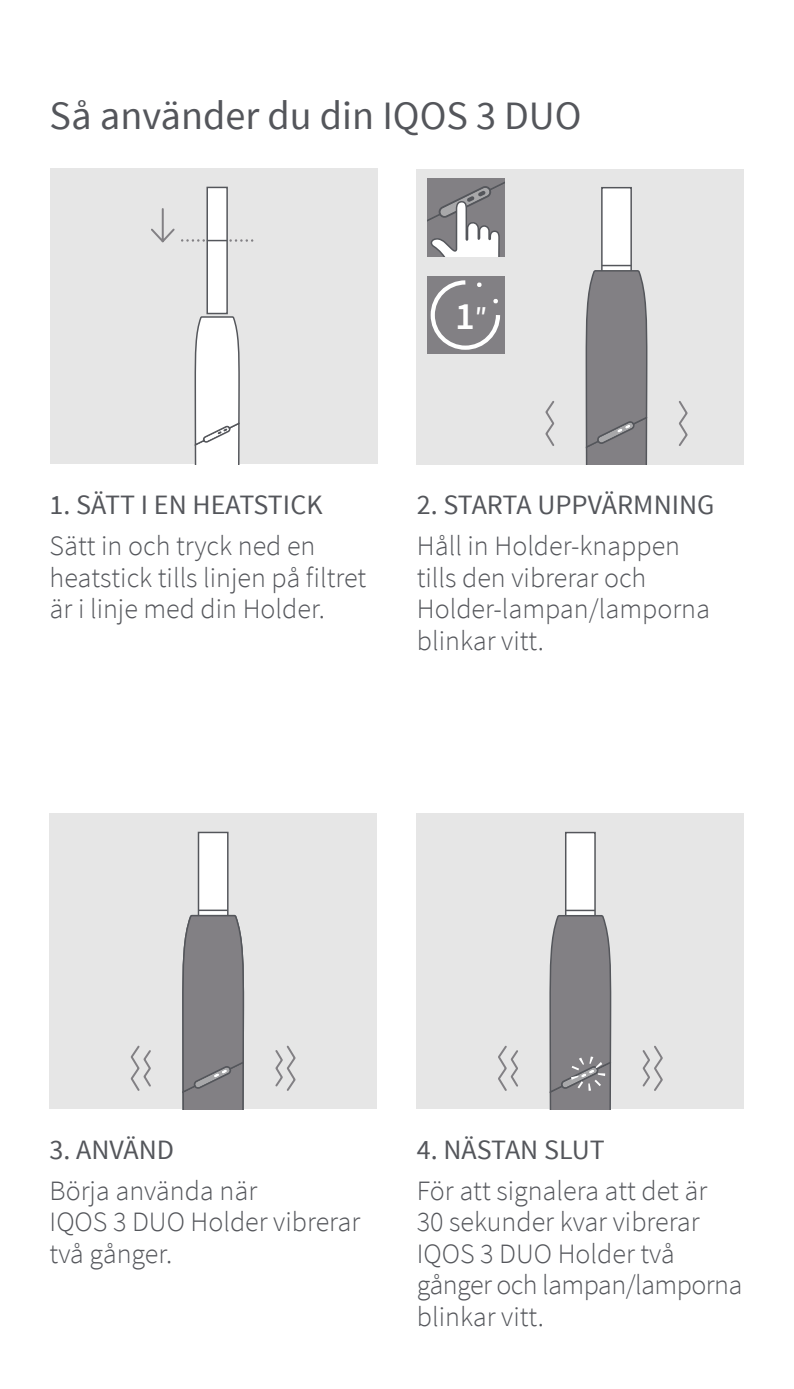
<style>
.page{position:relative;width:794px;height:1389px;background:#fff}
.page>*{position:absolute;margin:0;border:0;box-sizing:border-box;transform-origin:0 0}
.t1{font:40.25px "Source Sans Pro";color:#54565b}
.t2{font:600 38.5px "Source Sans Pro";color:#fff}
.t3{font:300 28px/31.5px "Source Sans Pro";color:#54565b}
.t4{font:28px "Source Sans Pro";color:#54565b}
.s1{font-size:24.5px}
</style>
<div class="page">
<div style="left:50px;top:169px;width:327px;height:295px;background:#e6e6e6"></div>
<div style="left:207px;top:187px;width:20px;height:127px;background:#fff"></div>
<div style="left:206px;top:187px;width:22px;height:127px;border:1px solid #54565b"></div>
<svg style="left:182px;top:239px;width:71px;height:3px"></svg>
<svg style="left:194px;top:314px;width:46px;height:150px;background:#ededee"></svg>
<svg style="left:151px;top:208px;width:24px;height:35px"></svg>
<div style="left:417px;top:169px;width:327px;height:295px;background:#e6e6e6"></div>
<svg style="left:427px;top:179px;width:78px;height:77px;background:#9c9b9e"></svg>
<svg style="left:427px;top:276px;width:78px;height:78px;background:#8f8e91"></svg>
<svg style="left:545px;top:187px;width:143px;height:277px"></svg>
<div style="left:50px;top:814px;width:327px;height:295px;background:#e6e6e6"></div>
<svg style="left:130px;top:831px;width:166px;height:278px"></svg>
<div style="left:417px;top:814px;width:327px;height:295px;background:#e6e6e6"></div>
<svg style="left:498px;top:831px;width:165px;height:278px"></svg>
<div style="left:570px;top:1056px;width:35px;height:35px;border:7px dashed #fff;border-radius:50%"></div>
<h1 class="t1" style="left:50px;top:91px;width:533px">Så använder du din IQOS 3 DUO</h1>
<h2 class="t2" style="left:455px;top:292px;width:33px">1<span class="s1">″</span></h2>
<p class="t4" style="left:50px;top:487px;width:274px">1. SÄTT I EN HEATSTICK</p>
<p class="t3" style="left:50px;top:530px;width:318px">Sätt in och tryck ned en heatstick tills linjen på filtret är i linje med din Holder.</p>
<p class="t4" style="left:417px;top:487px;width:299px">2. STARTA UPPVÄRMNING</p>
<p class="t3" style="left:417px;top:530px;width:295px">Håll in Holder-knappen tills den vibrerar och<br>Holder-lampan/lamporna blinkar vitt.</p>
<p class="t4" style="left:50px;top:1132px;width:126px">3. ANVÄND</p>
<p class="t3" style="left:50px;top:1175px;width:312px">Börja använda när<br>IQOS 3 DUO Holder vibrerar två gånger.</p>
<p class="t4" style="left:417px;top:1132px;width:189px">4. NÄSTAN SLUT</p>
<p class="t3" style="left:417px;top:1175px;width:327px">För att signalera att det är<br>30 sekunder kvar vibrerar<br>IQOS 3 DUO Holder två gånger och lampan/lamporna blinkar vitt.</p>
</div>
